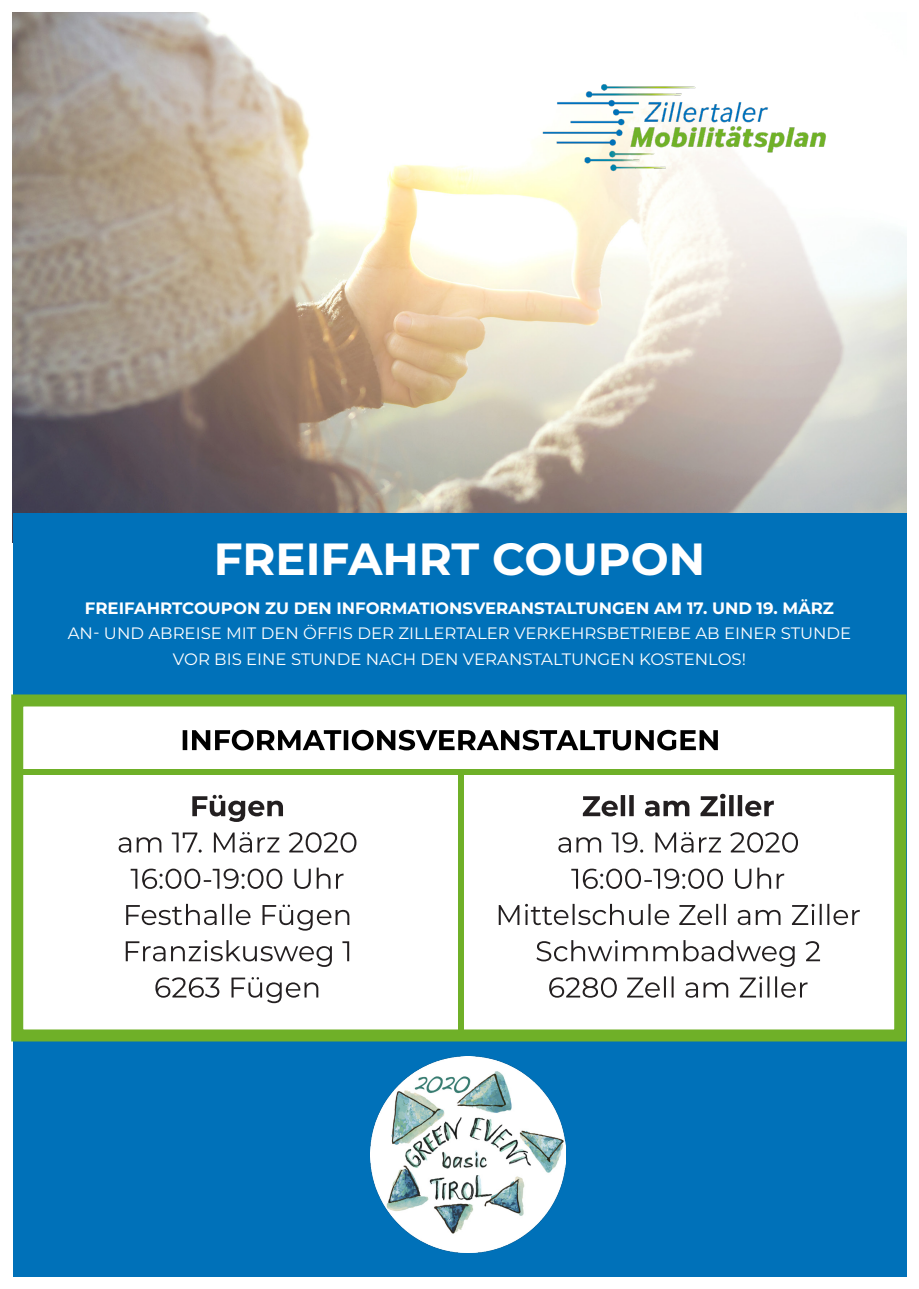
<style>
.page{position:relative;width:919px;height:1289px;background:#fff}
.page>*{position:absolute;margin:0;border:0;box-sizing:border-box;transform-origin:0 0}
.Überschrift{font:700 45px "Montserrat";color:#fff}
.Überschrift-2{font:16.5px/25.5px "Montserrat";color:#fff;text-align:center}
.Überschrift-3{font:700 16.5px "Montserrat";color:#fff}
</style>
<div class="page">
<img style="left:13px;top:13px;width:893px;height:500px">
<img style="left:520px;top:67px;width:332px;height:122px">
<div style="left:13px;top:513px;width:893px;height:763px;background:#0071b9"></div>
<div style="left:17px;top:700px;width:883px;height:335px;background:#fff"></div>
<div style="left:11px;top:694px;width:895px;height:347px;border:12px solid #6fb028"></div>
<svg style="left:549px;top:976px;width:258px;height:21px"></svg>
<svg style="left:536px;top:940px;width:284px;height:26px"></svg>
<svg style="left:498px;top:903px;width:361px;height:22px"></svg>
<svg style="left:571px;top:867px;width:213px;height:21px"></svg>
<svg style="left:558px;top:832px;width:240px;height:20px"></svg>
<svg style="left:582px;top:793px;width:191px;height:23px"></svg>
<svg style="left:155px;top:977px;width:163px;height:26px"></svg>
<svg style="left:126px;top:940px;width:223px;height:26px"></svg>
<svg style="left:126px;top:903px;width:223px;height:27px"></svg>
<svg style="left:131px;top:867px;width:212px;height:21px"></svg>
<svg style="left:119px;top:832px;width:237px;height:20px"></svg>
<svg style="left:192px;top:794px;width:91px;height:28px"></svg>
<svg style="left:183px;top:729px;width:534px;height:21px"></svg>
<div style="left:458px;top:770px;width:6px;height:265px;background:#6fb028"></div>
<div style="left:14px;top:769px;width:887px;height:5px;background:#6fb028"></div>
<img style="left:370px;top:1056px;width:196px;height:196px">
<p class="Überschrift" style="left:214px;top:527px;width:493px">FREIFAHRT COUPON</p>
<p class="Überschrift-3" style="left:85px;top:596px;width:750px">FREIFAHRTCOUPON ZU DEN INFORMATIONSVERANSTALTUNGEN AM 17. UND 19. MÄRZ</p>
<p class="Überschrift-2" style="left:68px;top:620px;width:785px">AN- UND ABREISE MIT DEN ÖFFIS DER ZILLERTALER VERKEHRSBETRIEBE AB EINER STUNDE<br>VOR BIS EINE STUNDE NACH DEN VERANSTALTUNGEN KOSTENLOS!</p>
</div>
